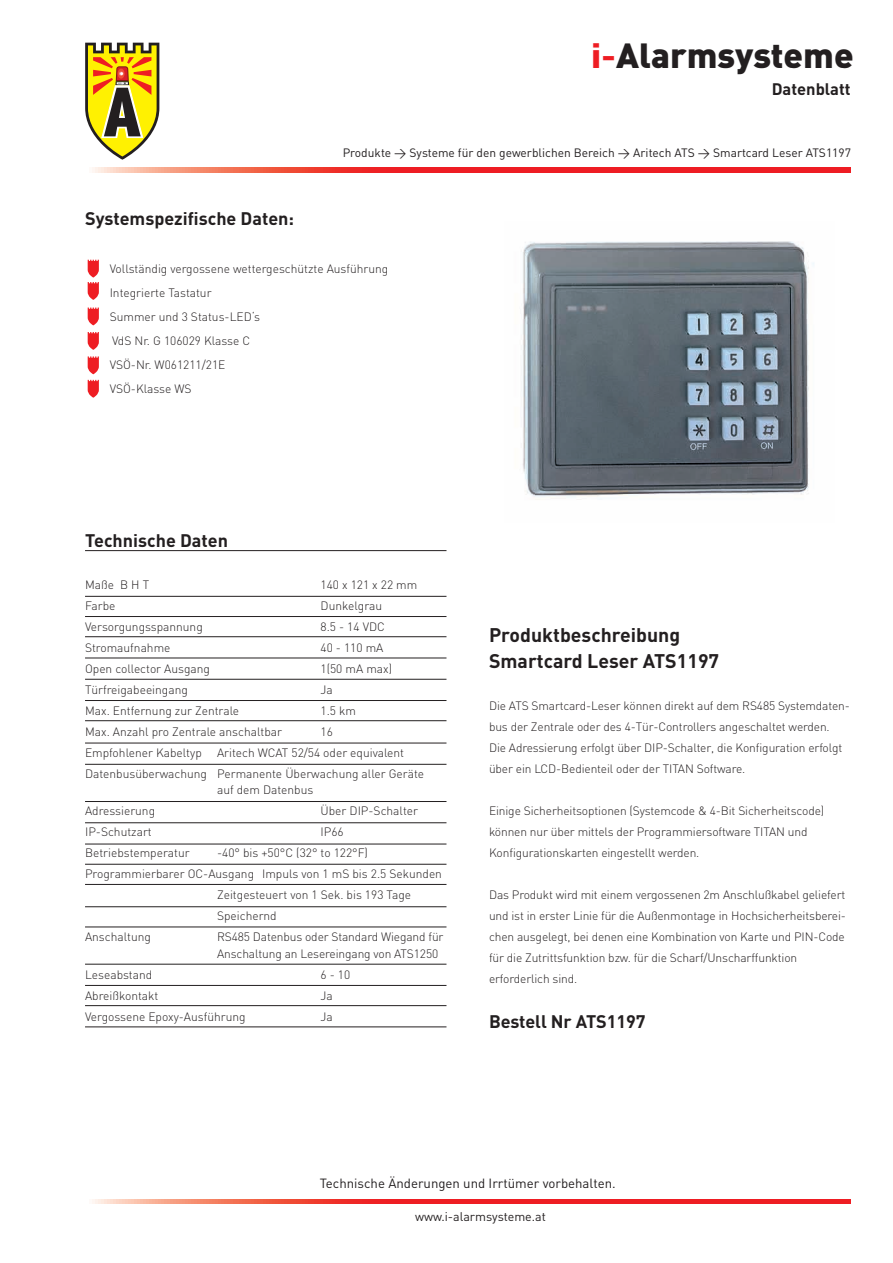
<style>
.page{position:relative;width:893px;height:1263px;background:#fff}
.page>*{position:absolute;margin:0;border:0;box-sizing:border-box;transform-origin:0 0}
.t1{font:900 34.5px "DIN";color:#231f20}
.t2{font:700 19.5px/25.5px "DIN";color:#231f20}
.t3{font:700 18px "DIN";color:#231f20}
.t4{font:700 16.5px "DIN";color:#231f20}
.t5{font:13.2px "DIN";color:#231f20}
.t6{font:12.45px "DIN";color:#231f20}
.t7{font:300 12px/21px "DIN";letter-spacing:-.01em;color:#231f20}
.t8{font:12px "DIN";color:#231f20}
.s1{color:#ee1d23}
.s2{font-weight:700;color:#ee1d23}
</style>
<div class="page">
<svg style="left:85px;top:43px;width:74px;height:117px"></svg>
<svg style="left:92px;top:1199px;width:758px;height:4px;background:#f03f3b"></svg>
<svg style="left:92px;top:168px;width:758px;height:4px;background:#f03f3b"></svg>
<hr style="left:85px;top:550px;width:361px;height:1px;background:#231f20">
<hr style="left:85px;top:596px;width:361px;height:1px;background:#231f20">
<hr style="left:85px;top:616px;width:361px;height:1px;background:#231f20">
<hr style="left:85px;top:636px;width:361px;height:1px;background:#231f20">
<hr style="left:85px;top:658px;width:361px;height:1px;background:#231f20">
<hr style="left:85px;top:679px;width:361px;height:1px;background:#231f20">
<svg style="left:88px;top:260px;width:11px;height:40px"></svg>
<svg style="left:88px;top:308px;width:11px;height:17px"></svg>
<svg style="left:88px;top:332px;width:11px;height:18px"></svg>
<img style="left:522px;top:241px;width:292px;height:259px">
<hr style="left:85px;top:700px;width:361px;height:1px;background:#231f20">
<hr style="left:85px;top:720px;width:361px;height:1px;background:#231f20">
<hr style="left:85px;top:743px;width:361px;height:1px;background:#231f20">
<hr style="left:85px;top:764px;width:361px;height:1px;background:#231f20">
<hr style="left:85px;top:801px;width:361px;height:1px;background:#231f20">
<hr style="left:85px;top:822px;width:361px;height:1px;background:#231f20">
<hr style="left:85px;top:844px;width:361px;height:1px;background:#231f20">
<hr style="left:85px;top:884px;width:361px;height:1px;background:#231f20">
<hr style="left:85px;top:906px;width:361px;height:1px;background:#231f20">
<hr style="left:85px;top:927px;width:361px;height:1px;background:#231f20">
<hr style="left:85px;top:985px;width:361px;height:1px;background:#231f20">
<hr style="left:85px;top:1005px;width:361px;height:1px;background:#231f20">
<hr style="left:85px;top:1026px;width:361px;height:1px;background:#231f20">
<hr style="left:85px;top:864px;width:361px;height:1px;background:#231f20">
<hr style="left:85px;top:964px;width:361px;height:1px;background:#231f20">
<svg style="left:88px;top:356px;width:11px;height:18px"></svg>
<svg style="left:88px;top:380px;width:11px;height:18px"></svg>
<h1 class="t1" style="left:591px;top:33px;width:264px"><span class="s1">i</span><span class="s2">-</span>Alarmsysteme</h1>
<h3 class="t4" style="left:772px;top:78px;width:80px">Datenblatt</h3>
<p class="t8" style="left:343px;top:145px;width:510px">Produkte &gt; Systeme für den gewerblichen Bereich &gt; Aritech ATS &gt; Smartcard Leser ATS1197</p>
<h3 class="t3" style="left:85px;top:207px;width:211px">Systemspezifische Daten:</h3>
<p class="t7" style="left:110px;top:257px;width:280px;line-height:24px">Vollständig vergossene wettergeschützte Ausführung<br>Integrierte Tastatur<br>Summer und 3 Status-LED‘s<br>VdS Nr. G 106029 Klasse C<br>VSÖ-Nr. W061211/21E<br>VSÖ-Klasse WS</p>
<h3 class="t3" style="left:85px;top:528px;width:144px">Technische Daten</h3>
<p class="t7" style="left:85px;top:574px;width:66px">Maße B H T</p>
<p class="t7" style="left:321px;top:574px;width:98px">140 x 121 x 22 mm</p>
<p class="t7" style="left:85px;top:595px;width:32px">Farbe</p>
<p class="t7" style="left:321px;top:595px;width:63px">Dunkelgrau</p>
<p class="t7" style="left:85px;top:616px;width:119px">Versorgungsspannung</p>
<p class="t7" style="left:321px;top:616px;width:66px">8.5 - 14 VDC</p>
<p class="t7" style="left:85px;top:637px;width:87px">Stromaufnahme</p>
<p class="t7" style="left:321px;top:637px;width:64px">40 - 110 mA</p>
<p class="t7" style="left:85px;top:658px;width:127px">Open collector Ausgang</p>
<p class="t7" style="left:321px;top:658px;width:73px">1(50 mA max)</p>
<p class="t7" style="left:85px;top:679px;width:104px">Türfreigabeeingang</p>
<p class="t7" style="left:321px;top:679px;width:14px">Ja</p>
<p class="t7" style="left:85px;top:700px;width:156px">Max. Entfernung zur Zentrale</p>
<p class="t7" style="left:321px;top:700px;width:37px">1.5 km</p>
<p class="t7" style="left:85px;top:721px;width:199px">Max. Anzahl pro Zentrale anschaltbar</p>
<p class="t7" style="left:321px;top:721px;width:14px">16</p>
<p class="t7" style="left:85px;top:742px;width:118px">Empfohlener Kabeltyp</p>
<p class="t7" style="left:85px;top:742px;width:341px;text-indent:132px">Aritech WCAT 52/54 oder equivalent<br>Datenbusüberwachung Permanente Überwachung aller Geräte</p>
<p class="t7" style="left:217px;top:779px;width:98px">auf dem Datenbus</p>
<p class="t7" style="left:85px;top:800px;width:72px">Adressierung</p>
<p class="t7" style="left:321px;top:800px;width:99px">Über DIP-Schalter</p>
<p class="t7" style="left:85px;top:821px;width:68px">IP-Schutzart</p>
<p class="t7" style="left:321px;top:821px;width:25px">IP66</p>
<p class="t7" style="left:85px;top:842px;width:106px">Betriebstemperatur</p>
<p class="t7" style="left:217px;top:842px;width:152px">-40° bis +50°C (32° to 122°F)</p>
<p class="t7" style="left:85px;top:863px;width:358px">Programmierbarer OC-Ausgang Impuls von 1 mS bis 2.5 Sekunden</p>
<p class="t7" style="left:217px;top:884px;width:196px">Zeitgesteuert von 1 Sek. bis 193 Tage</p>
<p class="t7" style="left:217px;top:905px;width:61px">Speichernd</p>
<p class="t7" style="left:85px;top:926px;width:68px">Anschaltung</p>
<p class="t7" style="left:217px;top:928px;width:228px;line-height:16.5px">RS485 Datenbus oder Standard Wiegand für<br>Anschaltung an Lesereingang von ATS1250</p>
<p class="t7" style="left:85px;top:964px;width:69px">Leseabstand</p>
<p class="t7" style="left:321px;top:964px;width:31px">6 - 10</p>
<p class="t7" style="left:85px;top:985px;width:75px">Abreißkontakt</p>
<p class="t7" style="left:321px;top:985px;width:14px">Ja</p>
<p class="t7" style="left:85px;top:1006px;width:162px">Vergossene Epoxy-Ausführung</p>
<p class="t7" style="left:321px;top:1006px;width:14px">Ja</p>
<h2 class="t2" style="left:489px;top:622px;width:232px">Produktbeschreibung<br>Smartcard Leser ATS1197</h2>
<p class="t7" style="left:489px;top:695px;width:362px">Die ATS Smartcard-Leser können direkt auf dem RS485 Systemdaten&shy;bus der Zentrale oder des 4-Tür-Controllers angeschaltet werden.<br>Die Adressierung erfolgt über DIP-Schalter, die Konfiguration erfolgt über ein LCD-Bedienteil oder der TITAN Software.</p>
<p class="t7" style="left:489px;top:800px;width:337px">Einige Sicherheitsoptionen (Systemcode &amp; 4-Bit Sicherheitscode) können nur über mittels der Programmiersoftware TITAN und<br>Konfigurationskarten eingestellt werden.</p>
<p class="t7" style="left:489px;top:884px;width:358px">Das Produkt wird mit einem vergossenen 2m Anschlußkabel geliefert und ist in erster Linie für die Außenmontage in Hochsicherheitsberei&shy;chen ausgelegt, bei denen eine Kombination von Karte und PIN-Code für die Zutrittsfunktion bzw. für die Scharf/Unscharffunktion erforderlich sind.</p>
<h3 class="t3" style="left:489px;top:1010px;width:158px">Bestell Nr ATS1197</h3>
<p class="t5" style="left:320px;top:1175px;width:297px">Technische Änderungen und Irrtümer vorbehalten.</p>
<p class="t6" style="left:415px;top:1209px;width:132px">www.i-alarmsysteme.at</p>
</div>
